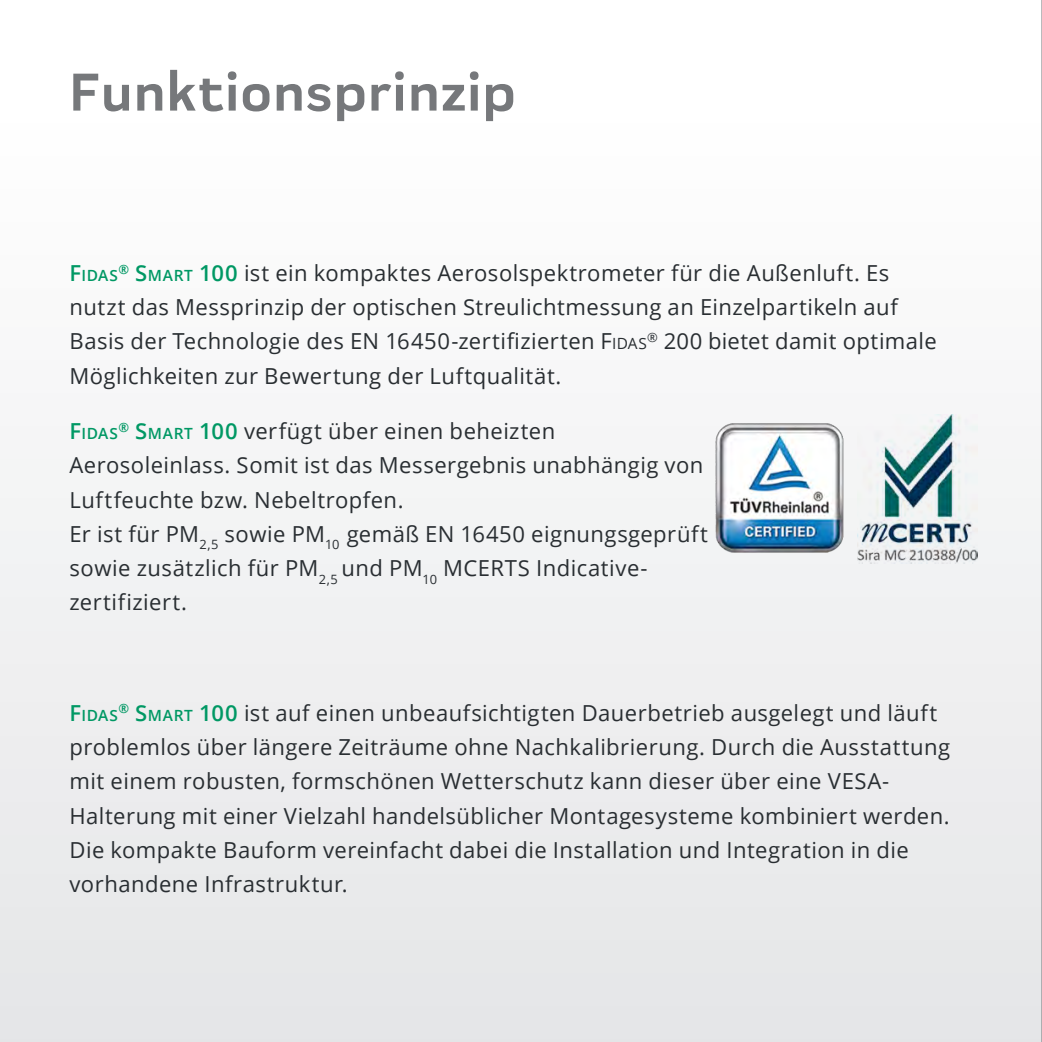
<style>
.page{position:relative;width:1042px;height:1042px;background:#fff}
.page>*{position:absolute;margin:0;border:0;box-sizing:border-box;transform-origin:0 0}
.headline{font:700 55.12px "Praktika";letter-spacing:.02em;color:#76787b}
.Einf__Abs{font:22.05px/34.3px "Open Sans";letter-spacing:.02em;color:#292e32}
.Einf__Abs-2{font:600 15.4px "Open Sans";letter-spacing:.03em;color:#009864}
.s1{font-weight:600;color:#009864}
.s2{font-weight:600;font-size:15.4px;color:#009864}
.s3{font-style:inherit}
.s4{font-size:15.4px}
.s5{font-size:22.05px}
</style>
<div class="page">
<div style="left:0;top:0;width:1042px;height:1042px;background:linear-gradient(to right,#f3f3f4,#f3f3f4)"></div>
<img style="left:857px;top:414px;width:120px;height:149px">
<img style="left:708px;top:416px;width:142px;height:143px">
<hr style="left:1041px;top:0;width:1px;height:1042px;background:#76787b">
<p class="headline" style="left:69px;top:49px;width:447px">Funktionsprinzip</p>
<p class="Einf__Abs" style="left:69px;top:255px;width:869px;text-indent:49px"><sup>®</sup> <span class="s1">S</span><span class="s2">MART</span> <span class="s1">100</span> ist ein kompaktes Aerosolspektrometer für die Außenluft. Es nutzt das Messprinzip der optischen Streulichtmessung an Einzelpartikeln auf Basis der Technologie des EN 16450-zertifizierten <span class="s3">F</span><span class="s4">idas</span><sup>®</sup> <span class="s3">200</span> bietet damit optimale Möglichkeiten zur Bewertung der Luftqualität.</p>
<p class="Einf__Abs-2" style="left:69px;top:423px;width:50px"><span class="s5">F</span>IDAS</p>
<p class="Einf__Abs-2" style="left:69px;top:265px;width:50px"><span class="s5">F</span>IDAS</p>
<p class="Einf__Abs" style="left:69px;top:413px;width:640px;text-indent:49px"><sup>®</sup> <span class="s1">S</span><span class="s2">MART</span> <span class="s1">100</span> verfügt über einen beheizten Aerosoleinlass. Somit ist das Messergebnis unabhängig von Luftfeuchte bzw. Nebeltropfen.<br>Er ist für PM<sub>2,5</sub> sowie PM<sub>10</sub> gemäß EN 16450 eignungsgeprüft sowie zusätzlich für PM<sub>2,5</sub> und PM<sub>10</sub> MCERTS Indicative&shy;zertifiziert.</p>
<p class="Einf__Abs" style="left:69px;top:695px;width:882px;text-indent:49px"><sup>®</sup> <span class="s1">S</span><span class="s2">MART</span> <span class="s1">100</span> ist auf einen unbeaufsichtigten Dauerbetrieb ausgelegt und läuft problemlos über längere Zeiträume ohne Nachkalibrierung. Durch die Ausstattung mit einem robusten, formschönen Wetterschutz kann dieser über eine VESA-Halterung mit einer Vielzahl handelsüblicher Montagesysteme kombiniert werden.<br>Die kompakte Bauform vereinfacht dabei die Installation und Integration in die vorhandene Infrastruktur.</p>
<p class="Einf__Abs-2" style="left:69px;top:704px;width:50px"><span class="s5">F</span>IDAS</p>
</div>
